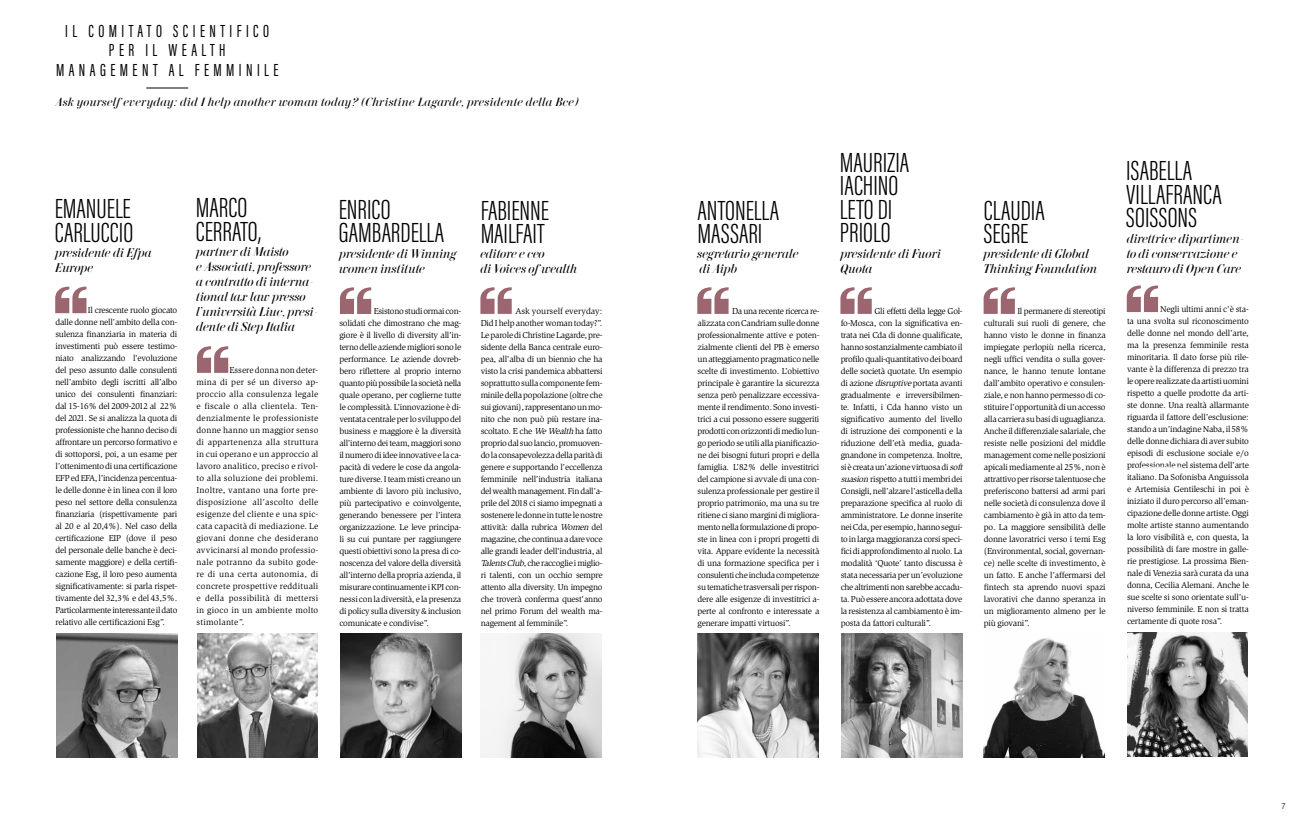
<style>
.page{position:relative;width:1304px;height:823px;background:#fff}
.page>*{position:absolute;margin:0;border:0;box-sizing:border-box;transform-origin:0 0}
.t1{font:151.7px "Americana";color:#9b666f;scale:.93 1}
.t2{font:300 28.5px/23.4px "Acumin Pro Extra Cond";color:#000}
.t3{font:18px/19.5px "Acumin Pro Extra Cond";letter-spacing:.26em;color:#000;text-align:center;scale:.94 1}
.t4{font:italic 13px/15px "Carmen Display";color:#000}
.t5{font:italic 12.2px "Carmen Display";letter-spacing:.025em;color:#000;scale:1.04 1}
.t6{font:8.8px/12px "Slimbach Std";letter-spacing:-.025em;color:#000;text-align:justify}
.t7{font:300 8px "Helvetica";color:#000;scale:.95 1}
.s1{font-style:italic}
</style>
<div class="page">
<img style="left:698px;top:633px;width:120px;height:124px">
<img style="left:481px;top:633px;width:121px;height:124px">
<img style="left:984px;top:638px;width:121px;height:119px">
<img style="left:340px;top:633px;width:121px;height:124px">
<img style="left:197px;top:633px;width:121px;height:124px">
<img style="left:842px;top:633px;width:121px;height:124px">
<img style="left:56px;top:633px;width:121px;height:124px">
<img style="left:1127px;top:632px;width:121px;height:124px">
<hr style="left:146px;top:87px;width:42px;height:1px;background:#000">
<h3 class="t3" style="left:56px;top:21px;width:238px">IL COMITATO SCIENTIFICO<br>PER IL WEALTH<br>MANAGEMENT AL FEMMINILE</h3>
<h3 class="t5" style="left:56px;top:95px;width:504px">Ask yourself everyday: did I help another woman today? (Christine Lagarde, presidente della Bce)</h3>
<h2 class="t2" style="left:55px;top:197px;width:80px">EMANUELE<br>CARLUCCIO</h2>
<h3 class="t4" style="left:55px;top:244px;width:98px">presidente di Efpa<br>Europe</h3>
<h1 class="t1" style="left:49px;top:257px;width:49px">"</h1>
<p class="t6" style="left:55px;top:304px;width:123px;text-indent:32px">Il crescente ruolo giocato dalle donne nell’ambito della con&shy;sulenza finanziaria in materia di investimenti può essere testimo&shy;niato analizzando l'evoluzione del peso assunto dalle consulenti nell’ambito degli iscritti all’albo unico dei consulenti finanziari: dal 15-16% del 2009-2012 al 22% del 2021. Se si analizza la quota di professioniste che hanno deciso di affrontare un percorso formativo e di sottoporsi, poi, a un esame per l’ottenimento di una certificazione EFP ed EFA, l’incidenza percentua&shy;le delle donne è in linea con il loro peso nel settore della consulenza finanziaria (rispettivamente pari al 20 e al 20,4%). Nel caso della certificazione EIP (dove il peso del personale delle banche è deci&shy;samente maggiore) e della certifi&shy;cazione Esg, il loro peso aumenta significativamente: si parla rispet&shy;tivamente del 32,3% e del 43,5%.<br>Particolarmente interessante il dato relativo alle certificazioni Esg”.</p>
<h2 class="t2" style="left:196px;top:196px;width:67px">MARCO<br>CERRATO,</h2>
<h3 class="t4" style="left:196px;top:244px;width:124px">partner di Maisto<br>e Associati, professore a contratto di interna&shy;tional tax law presso l’università Liuc, presi&shy;dente di Step Italia</h3>
<h1 class="t1" style="left:191px;top:317px;width:49px">"</h1>
<p class="t6" style="left:196px;top:363px;width:123px;text-indent:33px">Essere donna non deter&shy;mina di per sé un diverso ap&shy;proccio alla consulenza legale e fiscale o alla clientela. Ten&shy;denzialmente le professioniste donne hanno un maggior senso di appartenenza alla struttura in cui operano e un approccio al lavoro analitico, preciso e rivol&shy;to alla soluzione dei problemi.<br>Inoltre, vantano una forte pre&shy;disposizione all’ascolto delle esigenze del cliente e una spic&shy;cata capacità di mediazione. Le giovani donne che desiderano avvicinarsi al mondo professio&shy;nale potranno da subito gode&shy;re di una certa autonomia, di concrete prospettive reddituali e della possibilità di mettersi in gioco in un ambiente molto stimolante”.</p>
<h2 class="t2" style="left:339px;top:198px;width:107px">ENRICO<br>GAMBARDELLA</h2>
<h2 class="t2" style="left:481px;top:198px;width:70px">FABIENNE<br>MAILFAIT</h2>
<h3 class="t4" style="left:339px;top:245px;width:119px">presidente di Winning women institute</h3>
<h3 class="t4" style="left:481px;top:245px;width:98px">editore e ceo<br>di Voices of wealth</h3>
<h1 class="t1" style="left:334px;top:258px;width:49px">"</h1>
<p class="t6" style="left:339px;top:305px;width:123px;text-indent:34px">Esistono studi ormai con&shy;solidati che dimostrano che mag&shy;giore è il livello di diversity all’in&shy;terno delle aziende migliori sono le performance. Le aziende dovreb&shy;bero riflettere al proprio interno quanto più possibile la società nella quale operano, per coglierne tutte le complessità. L’innovazione è di&shy;ventata centrale per lo sviluppo del business e maggiore è la diversità all’interno dei team, maggiori sono il numero di idee innovative e la ca&shy;pacità di vedere le cose da angola&shy;ture diverse. I team misti creano un ambiente di lavoro più inclusivo, più partecipativo e coinvolgente, generando benessere per l’intera organizzazione. Le leve principa&shy;li su cui puntare per raggiungere questi obiettivi sono la presa di co&shy;noscenza del valore della diversità all’interno della propria azienda, il misurare continuamente i KPI con&shy;nessi con la diversità, e la presenza di policy sulla diversity &amp; inclusion comunicate e condivise”.</p>
<h1 class="t1" style="left:474px;top:258px;width:49px">"</h1>
<p class="t6" style="left:481px;top:305px;width:123px;text-indent:35px">Ask yourself everyday:<br>Did I help another woman today?”.<br>Le parole di Christine Lagarde, pre&shy;sidente della Banca centrale euro&shy;pea, all’alba di un biennio che ha visto la crisi pandemica abbattersi soprattutto sulla componente fem&shy;minile della popolazione (oltre che sui giovani), rappresentano un mo&shy;nito che non può più restare ina&shy;scoltato. E che <span class="s1">WeWealth</span> ha fatto proprio dal suo lancio, promuoven&shy;do la consapevolezza della parità di genere e supportando l’eccellenza femminile nell’industria italiana del wealth management. Fin dall’a&shy;prile del 2018 ci siamo impegnati a sostenere le donne in tutte le nostre attività: dalla rubrica <span class="s1">Women</span> del magazine, che continua a dare voce alle grandi leader dell'industria, al <span class="s1">TalentsClub</span>, che raccoglie i miglio&shy;ri talenti, con un occhio sempre attento alla diversity. Un impegno che troverà conferma quest'anno nel primo Forum del wealth ma&shy;nagement al femminile”.</p>
<h2 class="t2" style="left:698px;top:198px;width:83px">ANTONELLA<br>MASSARI</h2>
<h2 class="t2" style="left:840px;top:151px;width:71px">MAURIZIA<br>IACHINO<br>LETO DI<br>PRIOLO</h2>
<h2 class="t2" style="left:984px;top:198px;width:62px">CLAUDIA<br>SEGRE</h2>
<h3 class="t4" style="left:698px;top:245px;width:103px">segretario generale di Aipb</h3>
<h3 class="t4" style="left:841px;top:245px;width:102px">presidente di Fuori<br>Quota</h3>
<h3 class="t4" style="left:984px;top:245px;width:115px">presidente di Global<br>Thinking Foundation</h3>
<h1 class="t1" style="left:691px;top:258px;width:49px">"</h1>
<p class="t6" style="left:698px;top:305px;width:123px;text-indent:34px">Da una recente ricerca re&shy;alizzata con Candriam sulle donne professionalmente attive e poten&shy;zialmente clienti del PB è emerso un atteggiamento pragmatico nelle scelte di investimento. L’obiettivo principale è garantire la sicurezza senza però penalizzare eccessiva&shy;mente il rendimento. Sono investi&shy;trici a cui possono essere suggeriti prodotti con orizzonti di medio lun&shy;go periodo se utili alla pianificazio&shy;ne dei bisogni futuri propri e della famiglia. L’82% delle investitrici del campione si avvale di una con&shy;sulenza professionale per gestire il proprio patrimonio, ma una su tre ritiene ci siano margini di migliora&shy;mento nella formulazione di propo&shy;ste in linea con i propri progetti di vita. Appare evidente la necessità di una formazione specifica per i consulenti che includa competenze su tematiche trasversali per rispon&shy;dere alle esigenze di investitrici a&shy;perte al confronto e interessate a generare impatti virtuosi”.</p>
<h1 class="t1" style="left:834px;top:258px;width:49px">"</h1>
<p class="t6" style="left:841px;top:305px;width:126px;text-align:left;text-indent:34px">Gli effetti della legge Gol&shy;fo-Mosca, con la significativa en&shy;trata nei Cda di donne qualificate, hanno sostanzialmente cambiato il profilo quali-quantitativo dei board delle società quotate. Un esempio di azione <span class="s1">disruptive</span>portata avanti gradualmente e irreversibilmen&shy;te. Infatti, i Cda hanno visto un significativo aumento del livello di istruzione dei componenti e la riduzione dell’età media, guada&shy;gnandone in competenza. Inoltre, si è creata un’azione virtuosa di <span class="s1">soft suasion</span> rispetto a tutti i membri dei Consigli, nell’alzare l’asticella della preparazione specifica al ruolo di amministratore. Le donne inserite nei Cda, per esempio, hanno segui&shy;to in larga maggioranza corsi speci&shy;fici di approfondimento al ruolo. La modalità ‘Quote’ tanto discussa è stata necessaria per un’evoluzione che altrimenti non sarebbe accadu&shy;ta. Può essere ancora adottata dove la resistenza al cambiamento è im&shy;posta da fattori culturali”.</p>
<h1 class="t1" style="left:977px;top:258px;width:49px">"</h1>
<p class="t6" style="left:984px;top:305px;width:123px;text-indent:34px">Il permanere di stereotipi culturali sui ruoli di genere, che hanno visto le donne in finanza impiegate perlopiù nella ricerca, negli uffici vendita o sulla gover&shy;nance, le hanno tenute lontane dall’ambito operativo e consulen&shy;ziale, e non hanno permesso di co&shy;stituire l’opportunità di un accesso alla carriera su basi di uguaglianza.<br>Anche il differenziale salariale, che resiste nelle posizioni del middle management come nelle posizioni apicali mediamente al 25%, non è attrattivo per risorse talentuose che preferiscono battersi ad armi pari nelle società di consulenza dove il cambiamento è già in atto da tem&shy;po. La maggiore sensibilità delle donne lavoratrici verso i temi Esg (Environmental, social, governan&shy;ce) nelle scelte di investimento, è un fatto. E anche l’affermarsi del fintech sta aprendo nuovi spazi lavorativi che danno speranza in un miglioramento almeno per le più giovani”.</p>
<h2 class="t2" style="left:1126px;top:159px;width:97px">ISABELLA<br>VILLAFRANCA<br>SOISSONS</h2>
<h3 class="t4" style="left:1127px;top:230px;width:119px">direttrice dipartimen&shy;to di conservazione e restauro di Open Care</h3>
<h1 class="t1" style="left:1120px;top:256px;width:49px">"</h1>
<p class="t6" style="left:1127px;top:303px;width:123px;text-indent:33px">Negli ultimi anni c'è sta&shy;ta una svolta sul riconoscimento delle donne nel mondo dell’arte, ma la presenza femminile resta minoritaria. Il dato forse più rile&shy;vante è la differenza di prezzo tra le opere realizzate da artisti uomini rispetto a quelle prodotte da arti&shy;ste donne. Una realtà allarmante riguarda il fattore dell’esclusione: stando a un’indagine Naba, il 58% delle donne dichiara di aver subito episodi di esclusione sociale e/o professionale nel sistema dell’arte italiano. Da Sofonisba Anguissola e Artemisia Gentileschi in poi è iniziato il duro percorso all’eman&shy;cipazione delle donne artiste. Oggi molte artiste stanno aumentando la loro visibilità e, con questa, la possibilità di fare mostre in galle&shy;rie prestigiose. La prossima Bien&shy;nale di Venezia sarà curata da una donna, Cecilia Alemani. Anche le sue scelte si sono orientate sull’u&shy;niverso femminile. E non si tratta certamente di quote rosa”.</p>
<p class="t7" style="left:1282px;top:799px;width:6px">7</p>
</div>
